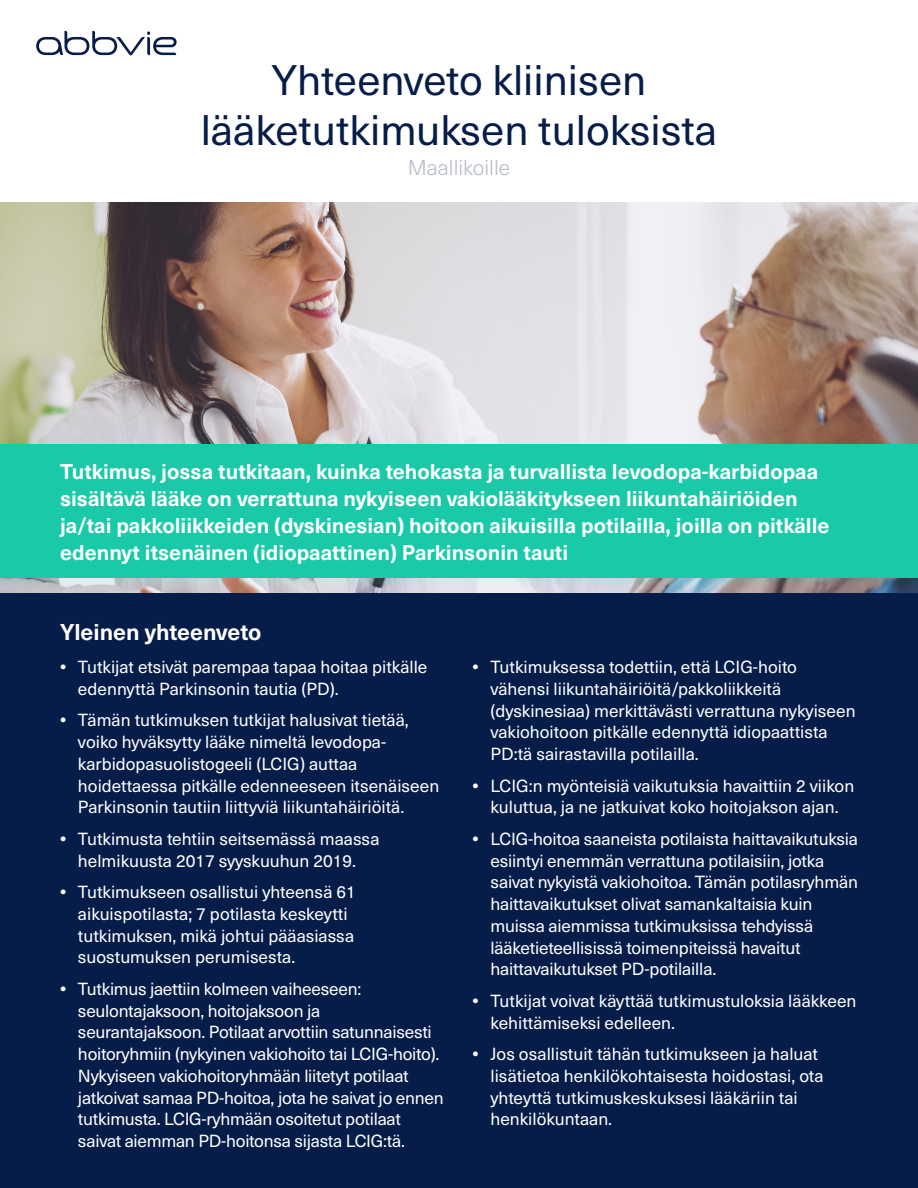
<style>
.page{position:relative;width:918px;height:1188px;background:#fff}
.page>*{position:absolute;margin:0;border:0;box-sizing:border-box;transform-origin:0 0}
.t1{font:42px/50.4px "Neue Haas Unica Pro";color:#071d49;text-align:center}
.t2{font:700 22.5px "Neue Haas Unica Pro";color:#fff}
.t3{font:700 21px/27px "Neue Haas Unica Pro";color:#fff}
.t4{font:300 21px "Neue Haas Unica Pro";color:#b5bbc8}
.t5{font:17.25px/21.8px "Neue Haas Unica Pro";color:#fff}
.s1{font-weight:700}
</style>
<div class="page">
<div style="left:0;top:580px;width:918px;height:608px;background:#071d49"></div>
<img style="left:0;top:202px;width:918px;height:390px">
<div style="left:0;top:445px;width:918px;height:133px;background:#1ac9a8"></div>
<svg style="left:36px;top:31px;width:141px;height:24px"></svg>
<h1 class="t1" style="left:201px;top:55px;width:518px">Yhteenveto kliinisen lääketutkimuksen tuloksista</h1>
<p class="t4" style="left:408px;top:155px;width:104px">Maallikoille</p>
<p class="t3" style="left:60px;top:458px;width:771px">Tutkimus, jossa tutkitaan, kuinka tehokasta ja turvallista levodopa-karbidopaa sisältävä lääke on verrattuna nykyiseen vakiolääkitykseen liikuntahäiriöiden ja/tai pakkoliikkeiden (dyskinesian) hoitoon aikuisilla potilailla, joilla on pitkälle edennyt itsenäinen (idiopaattinen) Parkinsonin tauti</p>
<h2 class="t2" style="left:60px;top:618px;width:203px">Yleinen yhteenveto</h2>
<p class="t5" style="left:78px;top:656px;width:351px;text-indent:-18px"><span class="s1">•</span> Tutkijat etsivät parempaa tapaa hoitaa pitkälle edennyttä Parkinsonin tautia (PD).</p>
<p class="t5" style="left:78px;top:710px;width:363px;text-indent:-18px"><span class="s1">•</span> Tämän tutkimuksen tutkijat halusivat tietää, voiko hyväksytty lääke nimeltä levodopa&shy;karbidopasuolistogeeli (LCIG) auttaa hoidettaessa pitkälle edenneeseen itsenäiseen Parkinsonin tautiin liittyviä liikuntahäiriöitä.</p>
<p class="t5" style="left:60px;top:828px;width:321px;text-align:center"><span class="s1">•</span> Tutkimusta tehtiin seitsemässä maassa helmikuusta 2017 syyskuuhun 2019.</p>
<p class="t5" style="left:78px;top:881px;width:279px;text-indent:-18px"><span class="s1">•</span> Tutkimukseen osallistui yhteensä 61 aikuispotilasta; 7 potilasta keskeytti tutkimuksen, mikä johtui pääasiassa suostumuksen perumisesta.</p>
<p class="t5" style="left:78px;top:978px;width:367px;text-indent:-18px"><span class="s1">•</span> Tutkimus jaettiin kolmeen vaiheeseen: seulontajaksoon, hoitojaksoon ja seurantajaksoon. Potilaat arvottiin satunnaisesti hoitoryhmiin (nykyinen vakiohoito tai LCIG-hoito).<br>Nykyiseen vakiohoitoryhmään liitetyt potilaat jatkoivat samaa PD-hoitoa, jota he saivat jo ennen tutkimusta. LCIG-ryhmään osoitetut potilaat saivat aiemman PD-hoitonsa sijasta LCIG:tä.</p>
<p class="t5" style="left:490px;top:656px;width:367px;text-indent:-18px"><span class="s1">•</span> Tutkimuksessa todettiin, että LCIG-hoito vähensi liikuntahäiriöitä/pakkoliikkeitä (dyskinesiaa) merkittävästi verrattuna nykyiseen vakiohoitoon pitkälle edennyttä idiopaattista PD:tä sairastavilla potilailla.</p>
<p class="t5" style="left:472px;top:775px;width:383px;text-align:center"><span class="s1">•</span> LCIG:n myönteisiä vaikutuksia havaittiin 2 viikon kuluttua, ja ne jatkuivat koko hoitojakson ajan.</p>
<p class="t5" style="left:490px;top:828px;width:369px;text-indent:-18px"><span class="s1">•</span> LCIG-hoitoa saaneista potilaista haittavaikutuksia esiintyi enemmän verrattuna potilaisiin, jotka saivat nykyistä vakiohoitoa. Tämän potilasryhmän haittavaikutukset olivat samankaltaisia kuin muissa aiemmissa tutkimuksissa tehdyissä lääketieteellisissä toimenpiteissä havaitut haittavaikutukset PD-potilailla.</p>
<p class="t5" style="left:490px;top:990px;width:368px;text-indent:-18px"><span class="s1">•</span> Tutkijat voivat käyttää tutkimustuloksia lääkkeen kehittämiseksi edelleen.</p>
<p class="t5" style="left:490px;top:1043px;width:335px;text-indent:-18px"><span class="s1">•</span> Jos osallistuit tähän tutkimukseen ja haluat lisätietoa henkilökohtaisesta hoidostasi, ota yhteyttä tutkimuskeskuksesi lääkäriin tai henkilökuntaan.</p>
</div>
